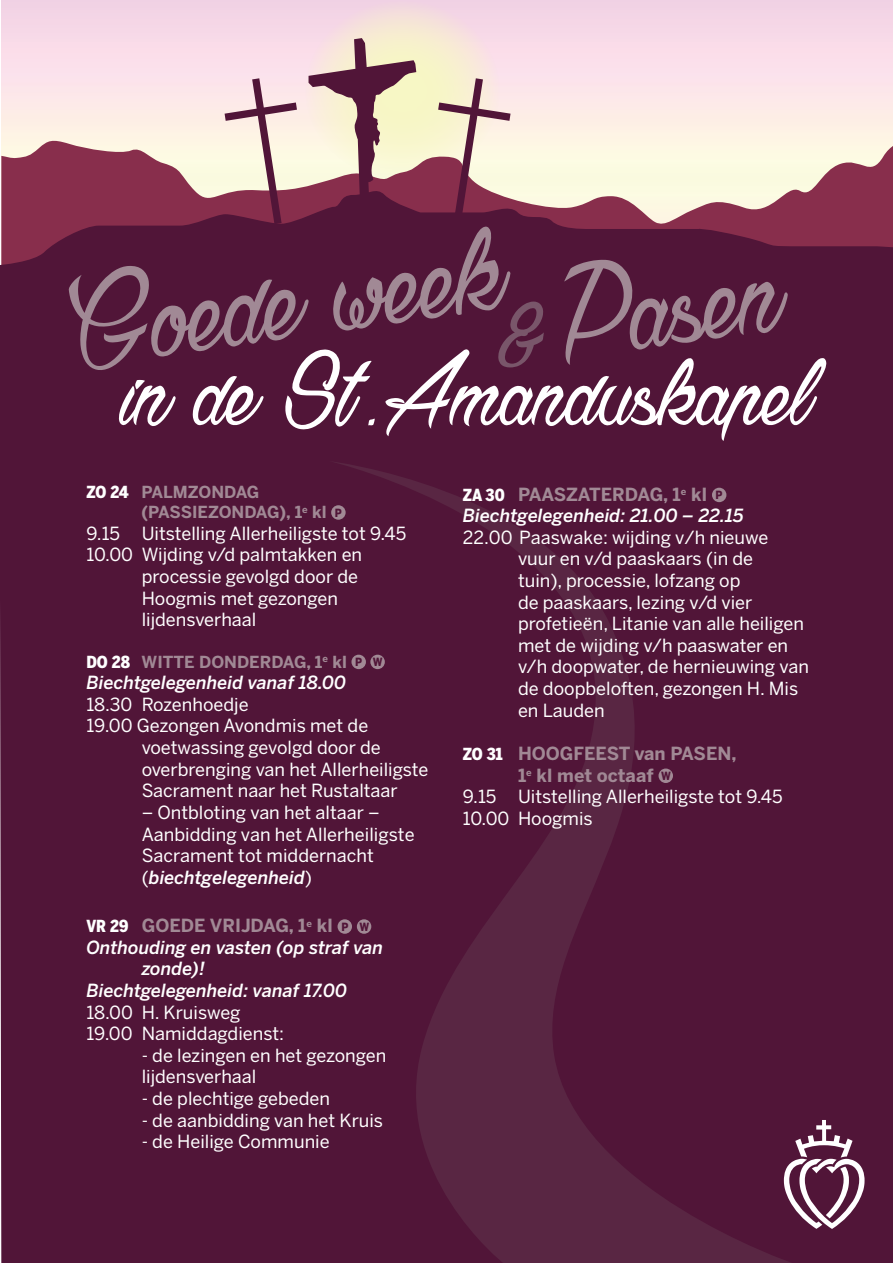
<style>
.page{position:relative;width:893px;height:1263px;background:#fff}
.page>*{position:absolute;margin:0;border:0;box-sizing:border-box;transform-origin:0 0}
.t1{font:135px "Chardons";color:#a18995}
.t2{font:108px "Chardons";color:#fff}
.t3{font:18px/21.6px "Benton Sans";color:#fff}
.t4{font:italic 500 18px/21.6px "Benton Sans";color:#fff}
.t5{font:700 18px "Benton Sans";color:#a18995}
.t6{font:700 16.5px/19.8px "Benton Sans";color:#a18995}
.s1{color:#79566a}
.s2{font-family:"Benton Sans Cond";font-weight:900;color:#fff}
.s3{font-weight:900;font-size:11.25px;color:#511538}
.s4{font-weight:500;font-style:italic}
.s5{font-family:"Benton Sans Cond";font-weight:900;font-size:16.5px;color:#fff}
.s6{font-family:"Benton Sans Cond";font-weight:900;font-style:normal;font-size:16.5px}
.s7{font-weight:700;font-style:normal;color:#a18995}
.s8{font-weight:900;font-style:normal;font-size:11.25px;color:#511538}
</style>
<div class="page">
<svg style="left:1px;top:0;width:892px;height:139px;background:#f9e0e7"></svg>
<svg style="left:305px;top:1px;width:195px;height:179px;background:#f6e7d5"></svg>
<svg style="left:1px;top:139px;width:892px;height:47px;background:#dcc1b8"></svg>
<svg style="left:438px;top:78px;width:73px;height:108px;background:#d5beb4"></svg>
<svg style="left:309px;top:38px;width:107px;height:148px;background:#c6aea4"></svg>
<svg style="left:225px;top:78px;width:72px;height:108px;background:#e0cec9"></svg>
<div style="left:0;top:186px;width:893px;height:1077px;background:#511538"></div>
<svg style="left:329px;top:461px;width:463px;height:802px;background:#52183a"></svg>
<div style="left:331px;top:505px;width:15px;height:15px;background:#a18995;border-radius:50%"></div>
<div style="left:351px;top:655px;width:15px;height:14px;background:#a18995;border-radius:50%"></div>
<div style="left:370px;top:655px;width:15px;height:14px;background:#a18995;border-radius:50%"></div>
<div style="left:338px;top:919px;width:14px;height:15px;background:#a18995;border-radius:50%"></div>
<div style="left:357px;top:919px;width:14px;height:15px;background:#a18995;border-radius:50%"></div>
<div style="left:712px;top:488px;width:14px;height:14px;background:#a18995;border-radius:50%"></div>
<div style="left:658px;top:768px;width:15px;height:15px;background:#a18995;border-radius:50%"></div>
<svg style="left:784px;top:1120px;width:80px;height:109px"></svg>
<h1 class="t1" style="left:65px;top:263px;width:708px;rotate:-8deg">Goede week <span class="s1">&amp;</span>Pasen</h1>
<h2 class="t2" style="left:126px;top:340px;width:689px">in de St.Amanduskapel</h2>
<p class="t6" style="left:142px;top:482px;width:202px;text-indent:-55px"><span class="s2">ZO 24</span> PALMZONDAG (PASSIEZONDAG), 1<sup>e</sup> kl <span class="s3">P</span></p>
<p class="t3" style="left:86px;top:522px;width:321px">9.15 Uitstelling Allerheiligste tot 9.45</p>
<p class="t3" style="left:86px;top:544px;width:277px">10.00 Wijding v/d palmtakken en</p>
<p class="t3" style="left:142px;top:565px;width:218px">processie gevolgd door de</p>
<p class="t3" style="left:142px;top:587px;width:198px">Hoogmis met gezongen</p>
<p class="t3" style="left:142px;top:609px;width:116px">lijdensverhaal</p>
<p class="t6" style="left:86px;top:651px;width:298px"><span class="s2">DO 28</span> WITTE DONDERDAG, 1<sup>e</sup> kl <span class="s3">P W</span></p>
<p class="t4" style="left:86px;top:672px;width:261px">Biechtgelegenheid vanaf 18.00</p>
<p class="t3" style="left:86px;top:693px;width:164px">18.30 Rozenhoedje</p>
<p class="t3" style="left:86px;top:715px;width:283px">19.00 Gezongen Avondmis met de</p>
<p class="t3" style="left:142px;top:736px;width:241px">voetwassing gevolgd door de</p>
<p class="t3" style="left:142px;top:758px;width:288px">overbrenging van het Allerheiligste</p>
<p class="t3" style="left:142px;top:780px;width:258px">Sacrament naar het Rustaltaar</p>
<p class="t3" style="left:142px;top:801px;width:274px">– Ontbloting van het altaar –<br>Aanbidding van het Allerheiligste<br>Sacrament tot middernacht (<span class="s4">biechtgelegenheid</span>)</p>
<p class="t5" style="left:86px;top:915px;width:284px"><span class="s5">VR 29</span> GOEDE VRIJDAG, 1<sup>e</sup> kl <span class="s3">P W</span></p>
<p class="t4" style="left:86px;top:936px;width:298px">Onthouding en vasten (op straf van</p>
<p class="t4" style="left:142px;top:958px;width:65px">zonde)!</p>
<p class="t4" style="left:86px;top:979px;width:262px">Biechtgelegenheid: vanaf 17.00</p>
<p class="t3" style="left:86px;top:1001px;width:199px">18.00 H. Kruisweg<br>19.00 Namiddagdienst:</p>
<p class="t3" style="left:142px;top:1044px;width:246px">- de lezingen en het gezongen lijdensverhaal</p>
<p class="t3" style="left:142px;top:1087px;width:190px">- de plechtige gebeden</p>
<p class="t3" style="left:142px;top:1109px;width:243px">- de aanbidding van het Kruis</p>
<p class="t3" style="left:142px;top:1131px;width:190px">- de Heilige Communie</p>
<p class="t4" style="left:463px;top:483px;width:282px"><span class="s6">ZA 30</span> <span class="s7">PAASZATERDAG, 1</span><sup>e</sup> <span class="s7">kl</span> <span class="s8">P<br></span>Biechtgelegenheid: 21.00 – 22.15</p>
<p class="t3" style="left:518px;top:526px;width:292px;text-indent:-55px">22.00 Paaswake: wijding v/h nieuwe vuur en v/d paaskaars (in de<br>tuin), processie, lofzang op<br>de paaskaars, lezing v/d vier profetieën, Litanie van alle heiligen met de wijding v/h paaswater en v/h doopwater, de hernieuwing van de doopbeloften, gezongen H. Mis en Lauden</p>
<p class="t5" style="left:463px;top:743px;width:275px"><span class="s5">ZO 31</span> HOOGFEEST van PASEN,</p>
<p class="t5" style="left:518px;top:764px;width:154px">1<sup>e</sup> kl met octaaf <span class="s3">W</span></p>
<p class="t3" style="left:463px;top:785px;width:321px">9.15 Uitstelling Allerheiligste tot 9.45</p>
<p class="t3" style="left:463px;top:807px;width:132px">10.00 Hoogmis</p>
</div>
